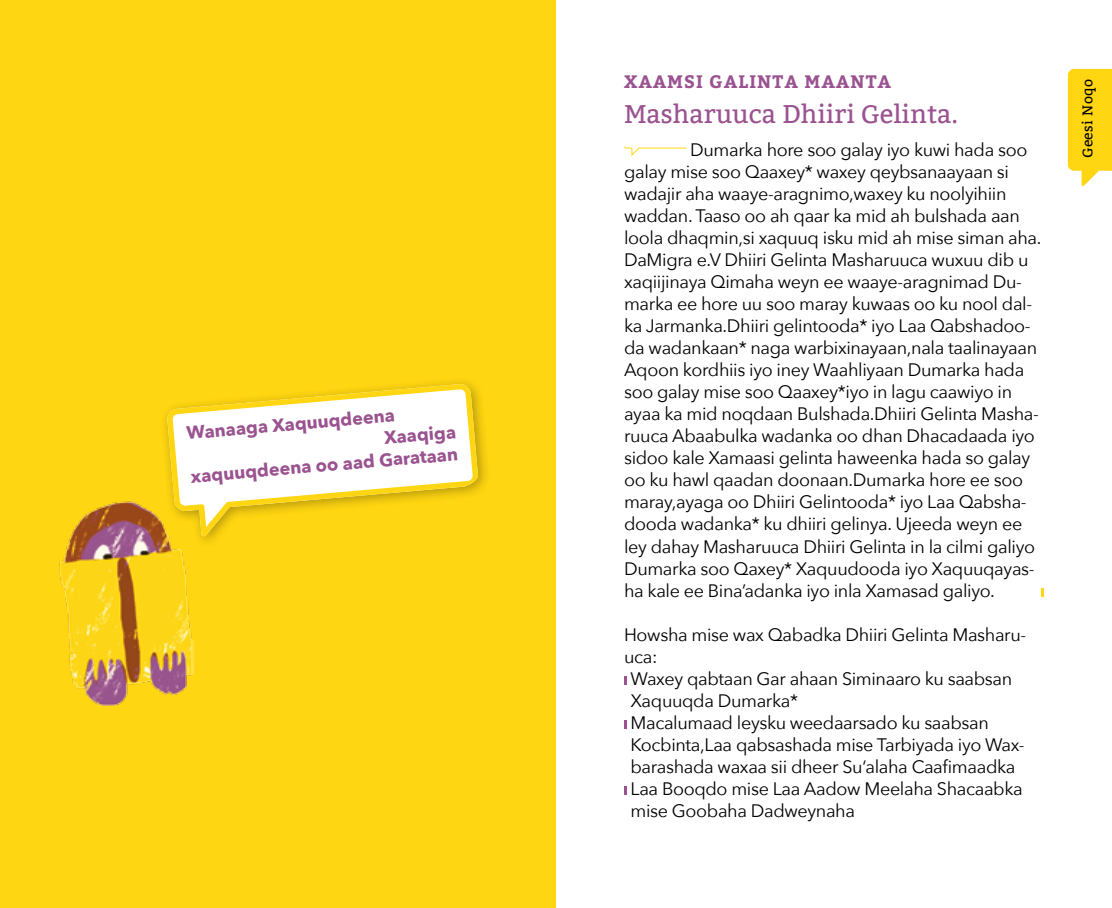
<style>
.page{position:relative;width:1112px;height:908px;background:#fff}
.page>*{position:absolute;margin:0;border:0;box-sizing:border-box;transform-origin:0 0}
.t1{font:25.6px "Bitter";color:#9a5390}
.t2{font:18px/22px "Avenir Next";letter-spacing:-.02em;color:#000}
.t3{font:700 18px "Avenir Next";color:#9a5390}
.t4{font:700 18px "Bitter";letter-spacing:.06em;color:#9a5390}
.t5{font:14px "Bitter";letter-spacing:.03em;color:#000}
</style>
<div class="page">
<svg style="left:624px;top:146px;width:63px;height:10px"></svg>
<svg style="left:1041px;top:588px;width:2px;height:8px"></svg>
<svg style="left:624px;top:676px;width:2px;height:8px"></svg>
<svg style="left:624px;top:720px;width:2px;height:8px"></svg>
<svg style="left:624px;top:786px;width:2px;height:8px"></svg>
<svg style="left:1067px;top:69px;width:44px;height:117px;background:#ffda2e"></svg>
<div style="left:0;top:0;width:556px;height:907px;background:#ffd611"></div>
<img style="left:59px;top:501px;width:134px;height:203px">
<div style="left:160px;top:376px;width:331px;height:173px;background:#000;opacity:.3"></div>
<svg style="left:167px;top:383px;width:311px;height:153px;fill:#fff"></svg>
<p class="t3" style="left:185px;top:417px;width:210px;rotate:-5deg">Wanaaga Xaquuqdeena</p>
<p class="t3" style="left:383px;top:422px;width:74px;rotate:-5deg">Xaaqiga</p>
<p class="t3" style="left:189px;top:461px;width:270px;rotate:-5deg">xaquuqdeena oo aad Garataan</p>
<p class="t4" style="left:624px;top:70px;width:269px">XAAMSI GALINTA MAANTA</p>
<h1 class="t1" style="left:624px;top:99px;width:335px">Masharuuca Dhiiri Gelinta.</h1>
<p class="t2" style="left:624px;top:138px;width:419px;text-indent:66px">Dumarka hore soo galay iyo kuwi hada soo galay mise soo Qaaxey* waxey qeybsanaayaan si wadajir aha waaye-aragnimo,waxey ku noolyihiin waddan. Taaso oo ah qaar ka mid ah bulshada aan loola dhaqmin,si xaquuq isku mid ah mise siman aha.<br>DaMigra e.V Dhiiri Gelinta Masharuuca wuxuu dib u xaqiijinaya Qimaha weyn ee waaye-aragnimad Du&shy;marka ee hore uu soo maray kuwaas oo ku nool dal&shy;ka Jarmanka.Dhiiri gelintooda* iyo Laa Qabshadoo&shy;da wadankaan* naga warbixinayaan,nala taalinayaan Aqoon kordhiis iyo iney Waahliyaan Dumarka hada soo galay mise soo Qaaxey*iyo in lagu caawiyo in ayaa ka mid noqdaan Bulshada.Dhiiri Gelinta Masha&shy;ruuca Abaabulka wadanka oo dhan Dhacadaada iyo sidoo kale Xamaasi gelinta haweenka hada so galay oo ku hawl qaadan doonaan.Dumarka hore ee soo maray,ayaga oo Dhiiri Gelintooda* iyo Laa Qabsha&shy;dooda wadanka* ku dhiiri gelinya. Ujeeda weyn ee ley dahay Masharuuca Dhiiri Gelinta in la cilmi galiyo Dumarka soo Qaxey* Xaquudooda iyo Xaquuqayas&shy;ha kale ee Bina’adanka iyo inla Xamasad galiyo.</p>
<p class="t2" style="left:624px;top:622px;width:403px">Howsha mise wax Qabadka Dhiiri Gelinta Masharu-</p>
<p class="t2" style="left:624px;top:644px;width:35px">uca:</p>
<p class="t2" style="left:630px;top:666px;width:383px">Waxey qabtaan Gar ahaan Siminaaro ku saabsan</p>
<p class="t2" style="left:630px;top:688px;width:169px">Xaquuqda Dumarka*</p>
<p class="t2" style="left:630px;top:710px;width:360px">Macalumaad leysku weedaarsado ku saabsan</p>
<p class="t2" style="left:630px;top:732px;width:395px">Kocbinta,Laa qabsashada mise Tarbiyada iyo Wax-</p>
<p class="t2" style="left:630px;top:754px;width:386px">barashada waxaa sii dheer Su‘alaha Caafimaadka</p>
<p class="t2" style="left:630px;top:776px;width:393px">Laa Booqdo mise Laa Aadow Meelaha Shacaabka</p>
<p class="t2" style="left:630px;top:798px;width:226px">mise Goobaha Dadweynaha</p>
<p class="t5" style="left:1078px;top:158px;width:80px;rotate:-90deg">Geesi Noqo</p>
</div>
